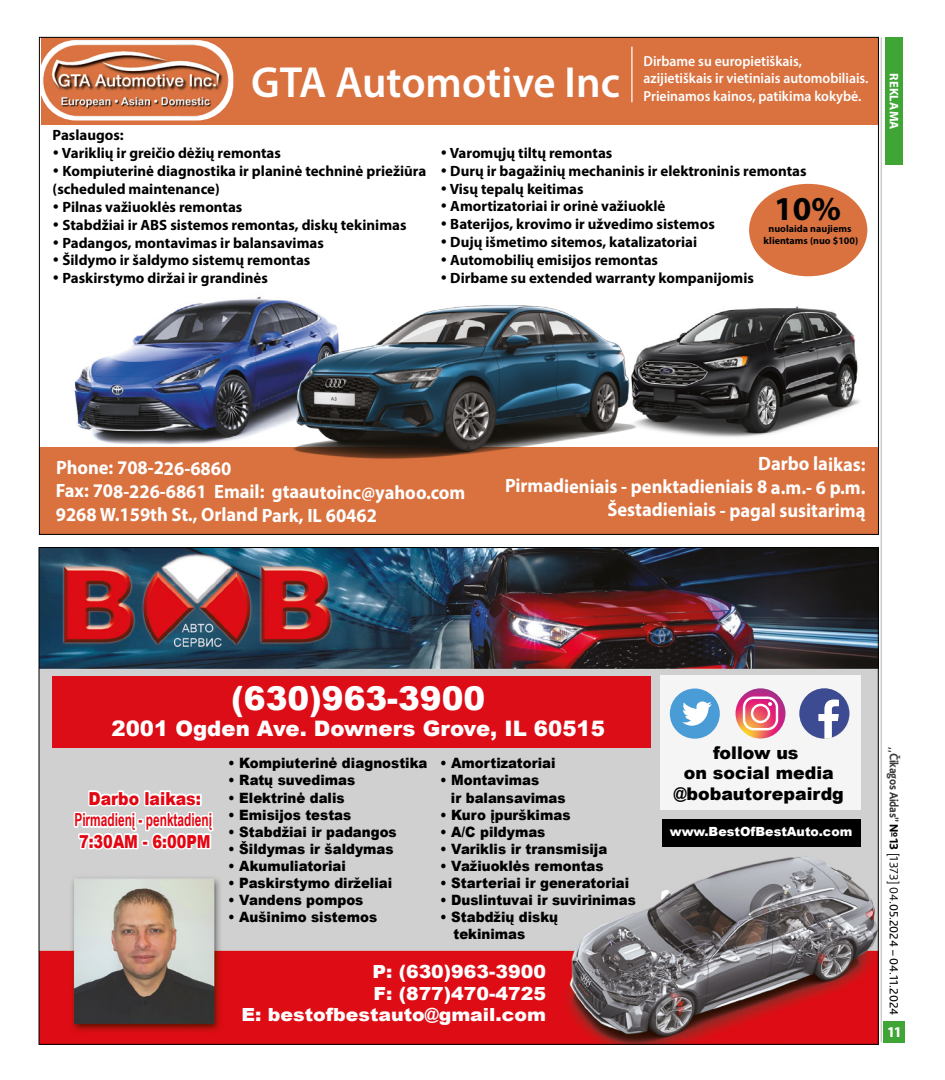
<style>
.page{position:relative;width:945px;height:1080px;background:#fff}
.page>*{position:absolute;margin:0;border:0;box-sizing:border-box;transform-origin:0 0}
.t1{font:600 43.75px "Myriad Pro";color:#fff}
.t2{font:700 33.62px "Myriad Pro";color:#010202}
.t3{font:900 32.75px "Arial";color:#fff}
.t4{font:900 21.38px "Arial";color:#fff}
.t5{font:700 19.38px/23.5px "Myriad Pro";letter-spacing:-.005em;color:#fff;scale:.95 1}
.t6{font:900 18.12px/21.8px "Arial";color:#fff;text-align:right;scale:1.05 1}
.t7{font:700 18px "Arial Narrow";color:#e30613;scale:.81 1}
.t8{font:900 18px "Arial";color:#e30613;scale:.81 1}
.t9{font:900 18px "Arial";color:#e30613;scale:.88 1}
.t10{font:900 17.5px/21px "Arial";color:#000;text-align:center}
.t11{font:900 condensed 15px "Myriad Pro";color:#fff}
.t12{font:700 14.88px/17.9px "Myriad Pro";color:#000}
.t13{font:600 14.5px/17.5px "Myriad Pro";color:#fff;scale:.95 1}
.t14{font:900 14.25px/17.1px "Arial";color:#000;scale:.94 1}
.t15{font:900 12.62px "Arial";color:#fff}
.t16{font:12.5px "Bliss Pro";color:#000}
.t17{font:700 12.5px "Myriad Pro";letter-spacing:.02em;color:#fff}
.t18{font:700 10.12px/12.1px "Myriad Pro";color:#010202;text-align:center}
.s1{font-weight:800;font-size:11.25px;color:#3c3c3b}
.s2{font-weight:800;color:#3c3c3b}
.s3{font-weight:800}
.s4{font-weight:300}
</style>
<div class="page">
<div style="left:884px;top:1021px;width:21px;height:21px;background:#3fa535"></div>
<div style="left:886px;top:38px;width:17px;height:127px;background:#3fa535"></div>
<hr style="left:881px;top:37px;width:1px;height:1005px;background:#000">
<img style="left:646px;top:306px;width:214px;height:131px">
<div style="left:749px;top:184px;width:118px;height:92px;background:#da7240;border-radius:50%"></div>
<img style="left:74px;top:296px;width:207px;height:149px">
<div style="left:41px;top:37px;width:837px;height:88px;background:#da7240"></div>
<div style="left:39px;top:447px;width:839px;height:87px;background:#da7240"></div>
<img style="left:281px;top:300px;width:365px;height:159px">
<img style="left:41px;top:40px;width:192px;height:81px">
<hr style="left:631px;top:47px;width:2px;height:55px;background:#fff">
<img style="left:41px;top:549px;width:835px;height:494px">
<svg style="left:72px;top:788px;width:143px;height:71px"></svg>
<div style="left:662px;top:819px;width:198px;height:28px;background:#000"></div>
<div style="left:660px;top:676px;width:201px;height:134px;background:#f5f5f5"></div>
<svg style="left:736px;top:688px;width:50px;height:51px"></svg>
<svg style="left:743px;top:697px;width:35px;height:33px"></svg>
<div style="left:670px;top:689px;width:50px;height:50px;background:#4a9cd6;border-radius:50%"></div>
<svg style="left:682px;top:702px;width:30px;height:24px"></svg>
<svg style="left:799px;top:688px;width:50px;height:51px"></svg>
<div style="left:52px;top:676px;width:599px;height:72px;background:#dd0d17"></div>
<h1 class="t1" style="left:251px;top:55px;width:370px">GTA Automotive Inc</h1>
<p class="t13" style="left:644px;top:52px;width:238px">Dirbame su europietiškais, azijietiškais ir vietiniais automobiliais.</p>
<p class="t13" style="left:644px;top:87px;width:231px">Prieinamos kainos, patikima kokybė.</p>
<p class="t12" style="left:53px;top:126px;width:73px">Paslaugos:</p>
<p class="t12" style="left:53px;top:144px;width:230px">• Variklių ir greičio dėžių remontas</p>
<p class="t12" style="left:53px;top:162px;width:375px">• Kompiuterinė diagnostika ir planinė techninė priežiūra (scheduled maintenance)</p>
<p class="t12" style="left:53px;top:197px;width:191px">• Pilnas važiuoklės remontas</p>
<p class="t12" style="left:53px;top:215px;width:355px">• Stabdžiai ir ABS sistemos remontas, diskų tekinimas</p>
<p class="t12" style="left:53px;top:233px;width:273px">• Padangos, montavimas ir balansavimas</p>
<p class="t12" style="left:53px;top:251px;width:259px">• Šildymo ir šaldymo sistemų remontas</p>
<p class="t12" style="left:53px;top:269px;width:217px">• Paskirstymo diržai ir grandinės</p>
<p class="t12" style="left:440px;top:143px;width:173px">• Varomųjų tiltų remontas</p>
<p class="t12" style="left:440px;top:161px;width:368px">• Durų ir bagažinių mechaninis ir elektroninis remontas</p>
<p class="t12" style="left:440px;top:179px;width:145px">• Visų tepalų keitimas</p>
<p class="t12" style="left:440px;top:197px;width:227px">• Amortizatoriai ir orinė važiuoklė</p>
<p class="t12" style="left:440px;top:215px;width:276px">• Baterijos, krovimo ir užvedimo sistemos</p>
<p class="t12" style="left:440px;top:233px;width:258px">• Dujų išmetimo sitemos, katalizatoriai</p>
<p class="t12" style="left:440px;top:251px;width:219px">• Automobilių emisijos remontas</p>
<p class="t12" style="left:440px;top:269px;width:315px">• Dirbame su extended warranty kompanijomis</p>
<h2 class="t2" style="left:774px;top:187px;width:68px">10%</h2>
<p class="t18" style="left:764px;top:222px;width:96px">nuolaida naujiems klientams (nuo $100)</p>
<p class="t17" style="left:902px;top:73px;width:58px;rotate:90deg">REKLAMA</p>
<h3 class="t5" style="left:56px;top:456px;width:433px">Phone: 708-226-6860<br>Fax: 708-226-6861 Email: gtaautoinc@yahoo.com<br>9268 W.159th St., Orland Park, IL 60462</h3>
<h3 class="t5" style="left:505px;top:452px;width:381px;line-height:23px;text-align:right">Darbo laikas:<br>Pirmadieniais - penktadieniais 8 a.m.- 6 p.m.<br>Šestadieniais - pagal susitarimą</h3>
<h3 class="t3" style="left:231px;top:674px;width:255px">(630)963-3900</h3>
<h3 class="t4" style="left:112px;top:713px;width:495px">2001 Ogden Ave. Downers Grove, IL 60515</h3>
<p class="t9" style="left:89px;top:785px;width:129px">Darbo laikas:</p>
<p class="t7" style="left:74px;top:806px;width:171px">Pirmadienį - penktadienį</p>
<p class="t8" style="left:79px;top:828px;width:164px">7:30AM - 6:00PM</p>
<p class="t14" style="left:228px;top:754px;width:214px">• Kompiuterinė diagnostika</p>
<p class="t14" style="left:228px;top:771px;width:137px">• Ratų suvedimas</p>
<p class="t14" style="left:228px;top:788px;width:125px">• Elektrinė dalis</p>
<p class="t14" style="left:228px;top:806px;width:132px">• Emisijos testas</p>
<p class="t14" style="left:228px;top:823px;width:181px">• Stabdžiai ir padangos</p>
<p class="t14" style="left:228px;top:840px;width:177px">• Šildymas ir šaldymas</p>
<p class="t14" style="left:228px;top:857px;width:127px">• Akumuliatoriai</p>
<p class="t14" style="left:228px;top:874px;width:176px">• Paskirstymo dirželiai</p>
<p class="t14" style="left:228px;top:891px;width:145px">• Vandens pompos</p>
<p class="t14" style="left:228px;top:908px;width:160px">• Aušinimo sistemos</p>
<p class="t14" style="left:440px;top:754px;width:124px">• Amortizatoriai</p>
<p class="t14" style="left:451px;top:771px;width:124px;text-indent:-11px">• Montavimas<br>ir balansavimas</p>
<p class="t14" style="left:440px;top:806px;width:140px">• Kuro įpurškimas</p>
<p class="t14" style="left:440px;top:823px;width:114px">• A/C pildymas</p>
<p class="t14" style="left:440px;top:840px;width:179px">• Variklis ir transmisija</p>
<p class="t14" style="left:440px;top:857px;width:176px">• Važiuoklės remontas</p>
<p class="t14" style="left:440px;top:874px;width:203px">• Starteriai ir generatoriai</p>
<p class="t14" style="left:440px;top:891px;width:210px">• Duslintuvai ir suvirinimas</p>
<p class="t14" style="left:453px;top:908px;width:113px;text-indent:-13px">• Stabdžių diskų tekinimas</p>
<p class="t6" style="left:242px;top:960px;width:291px">P: (630)963-3900<br>F: (877)470-4725<br>E: bestofbestauto@gmail.com</p>
<p class="t10" style="left:674px;top:741px;width:172px">follow us<br>on social media @bobautorepairdg</p>
<p class="t15" style="left:670px;top:822px;width:184px">www.BestOfBestAuto.com</p>
<p class="t16" style="left:902px;top:747px;width:269px;rotate:90deg"><span class="s1">,,</span><span class="s2">Čikagos Aidas”</span> <span class="s3">№13</span> <span class="s4">[1373] 04</span>.05.2024 – 04.11.2024</p>
<p class="t11" style="left:888px;top:1024px;width:15px">11</p>
</div>
